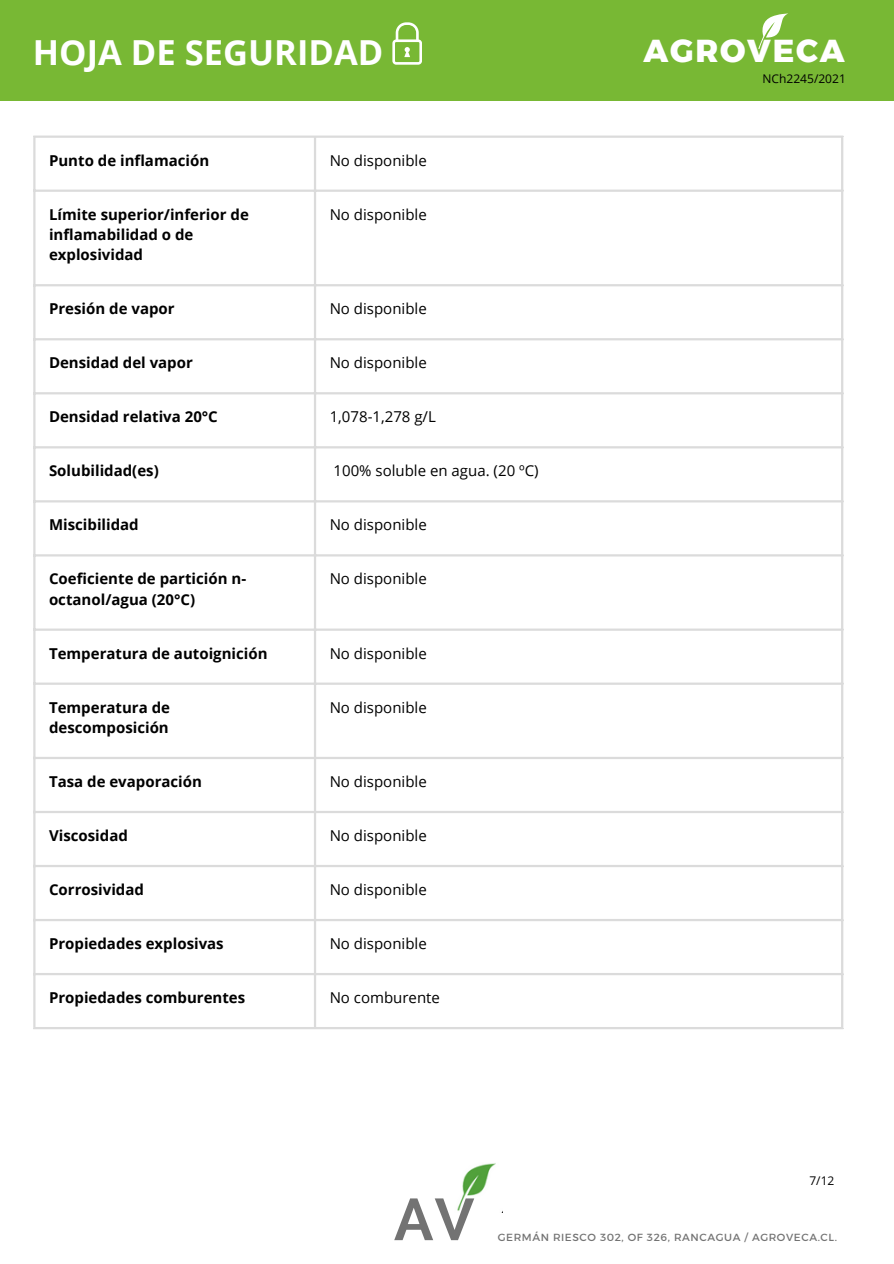
<style>
.page{position:relative;width:894px;height:1264px;background:#fff}
.page>*{position:absolute;margin:0;border:0;box-sizing:border-box;transform-origin:0 0}
.t1{font:700 58.8px "Raleway";color:#737373}
.t2{font:700 34.5px "Open Sans";color:#fff}
.t3{font:700 31.65px "Kief Montaser Extra";letter-spacing:.055em;color:#fff}
.t4{font:700 15px/20.2px "Open Sans";color:#000}
.t5{font:15px "Open Sans";color:#000}
.t6{font:12px "Open Sans";color:#000}
.t7{font:10.5px "Kief Montaser Regular";letter-spacing:.055em;color:#737373}
</style>
<div class="page">
<hr style="left:33px;top:138px;width:2px;height:888px;background:#dbdbdb">
<hr style="left:314px;top:138px;width:2px;height:888px;background:#dbdbdb">
<hr style="left:840px;top:138px;width:3px;height:888px;background:#dbdbdb">
<hr style="left:33px;top:135px;width:810px;height:3px;background:#dbdbdb">
<hr style="left:33px;top:189px;width:810px;height:3px;background:#dbdbdb">
<hr style="left:33px;top:284px;width:810px;height:2px;background:#dbdbdb">
<hr style="left:33px;top:338px;width:810px;height:2px;background:#dbdbdb">
<hr style="left:33px;top:392px;width:810px;height:2px;background:#dbdbdb">
<hr style="left:33px;top:446px;width:810px;height:2px;background:#dbdbdb">
<hr style="left:33px;top:500px;width:810px;height:2px;background:#dbdbdb">
<hr style="left:33px;top:554px;width:810px;height:2px;background:#dbdbdb">
<hr style="left:33px;top:628px;width:810px;height:2px;background:#dbdbdb">
<hr style="left:33px;top:682px;width:810px;height:2px;background:#dbdbdb">
<hr style="left:33px;top:756px;width:810px;height:3px;background:#dbdbdb">
<hr style="left:33px;top:810px;width:810px;height:3px;background:#dbdbdb">
<hr style="left:33px;top:864px;width:810px;height:3px;background:#dbdbdb">
<hr style="left:33px;top:918px;width:810px;height:3px;background:#dbdbdb">
<hr style="left:33px;top:972px;width:810px;height:3px;background:#dbdbdb">
<hr style="left:33px;top:1026px;width:810px;height:3px;background:#dbdbdb">
<div style="left:0;top:0;width:893px;height:101px;background:#78b834"></div>
<img style="left:457px;top:1163px;width:39px;height:48px">
<svg style="left:758px;top:13px;width:30px;height:36px"></svg>
<svg style="left:392px;top:22px;width:29px;height:43px"></svg>
<p class="t2" style="left:33px;top:29px;width:352px">HOJA DE SEGURIDAD</p>
<h2 class="t4" style="left:49px;top:150px;width:162px">Punto de inflamación</h2>
<p class="t5" style="left:329px;top:149px;width:99px">No disponible</p>
<h2 class="t4" style="left:49px;top:204px;width:201px">Límite superior/inferior de inflamabilidad o de</h2>
<h3 class="t4" style="left:49px;top:244px;width:96px">explosividad</h3>
<p class="t5" style="left:329px;top:203px;width:99px">No disponible</p>
<p class="t4" style="left:49px;top:298px;width:127px">Presión de vapor</p>
<p class="t5" style="left:329px;top:298px;width:99px">No disponible</p>
<p class="t4" style="left:49px;top:352px;width:145px">Densidad del vapor</p>
<p class="t5" style="left:329px;top:352px;width:99px">No disponible</p>
<p class="t4" style="left:49px;top:406px;width:170px">Densidad relativa 20°C</p>
<p class="t5" style="left:329px;top:406px;width:108px">1,078-1,278 g/L</p>
<p class="t4" style="left:49px;top:460px;width:111px">Solubilidad(es)</p>
<p class="t5" style="left:333px;top:460px;width:206px">100% soluble en agua. (20 ºC)</p>
<p class="t4" style="left:49px;top:514px;width:91px">Miscibilidad</p>
<p class="t5" style="left:329px;top:514px;width:99px">No disponible</p>
<p class="t4" style="left:49px;top:568px;width:199px">Coeficiente de partición n&shy;octanol/agua (20°C)</p>
<p class="t5" style="left:329px;top:568px;width:99px">No disponible</p>
<p class="t4" style="left:49px;top:642px;width:220px">Temperatura de autoignición</p>
<p class="t5" style="left:329px;top:642px;width:99px">No disponible</p>
<p class="t4" style="left:49px;top:696px;width:122px">Temperatura de</p>
<p class="t4" style="left:49px;top:717px;width:121px">descomposición</p>
<p class="t5" style="left:329px;top:696px;width:99px">No disponible</p>
<p class="t4" style="left:49px;top:771px;width:154px">Tasa de evaporación</p>
<p class="t5" style="left:329px;top:770px;width:99px">No disponible</p>
<p class="t4" style="left:49px;top:825px;width:80px">Viscosidad</p>
<p class="t5" style="left:329px;top:824px;width:99px">No disponible</p>
<p class="t4" style="left:49px;top:879px;width:96px">Corrosividad</p>
<p class="t5" style="left:329px;top:878px;width:99px">No disponible</p>
<p class="t4" style="left:49px;top:933px;width:176px">Propiedades explosivas</p>
<p class="t5" style="left:329px;top:932px;width:99px">No disponible</p>
<p class="t4" style="left:49px;top:987px;width:198px">Propiedades comburentes</p>
<p class="t5" style="left:329px;top:986px;width:112px">No comburente</p>
<p class="t3" style="left:643px;top:32px;width:202px">AGROVECA</p>
<h1 class="t6" style="left:762px;top:70px;width:85px">NCh2245/2021</h1>
<h3 class="t6" style="left:809px;top:1172px;width:26px">7/12</h3>
<p class="t1" style="left:394px;top:1184px;width:82px">AV</p>
<p class="t7" style="left:497px;top:1231px;width:340px">GERMÁN RIESCO 302, OF 326, RANCAGUA / AGROVECA.CL.</p>
</div>
